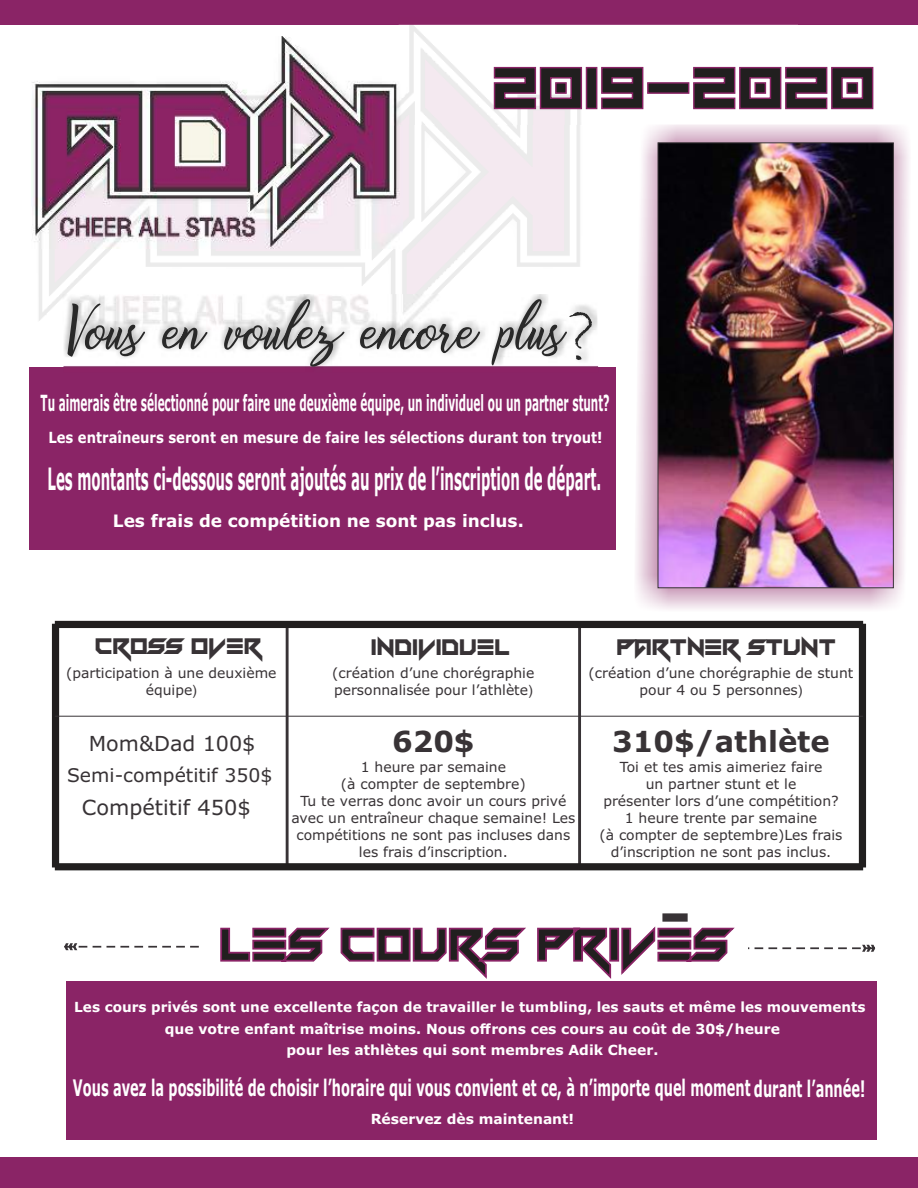
<style>
.page{position:relative;width:918px;height:1188px;background:#fff}
.page>*{position:absolute;margin:0;border:0;box-sizing:border-box;transform-origin:0 0}
.t1{font:31.35px "Vermin Vibes";color:#383336}
.t2{font:700 30.9px "Verdana";color:#fff;scale:.43 1}
.t3{font:700 29.1px "Verdana";color:#383336}
.t4{font:700 22.8px "Verdana";color:#fff;scale:.57 1}
.t5{font:700 22.35px "Verdana";color:#fff;scale:.47 1}
.t6{font:20.85px "Verdana";color:#383336}
.t7{font:20.7px "Verdana";color:#383336}
.t8{font:18.9px "Verdana";color:#383336}
.t9{font:700 17.1px "Verdana";color:#fff}
.t10{font:700 15.45px "Verdana";color:#fff;scale:.86 1}
.t11{font:13.95px/17px "Verdana";color:#383336;text-align:center}
.t12{font:700 13.95px/21.8px "Verdana";color:#fff;text-align:center}
.s1{font-family:"Arial"}
</style>
<div class="page">
<img style="left:39px;top:125px;width:541px;height:196px">
<div style="left:0;top:1157px;width:918px;height:31px;background:#8a2466"></div>
<img style="left:31px;top:36px;width:372px;height:212px">
<div style="left:0;top:0;width:918px;height:25px;background:#8a2466"></div>
<img style="left:399px;top:24px;width:399px;height:101px">
<svg style="left:493px;top:66px;width:381px;height:44px"></svg>
<div style="left:52px;top:624px;width:7px;height:243px;background:#211f1f"></div>
<hr style="left:286px;top:624px;width:3px;height:243px;background:#383336">
<hr style="left:578px;top:624px;width:3px;height:243px;background:#383336">
<div style="left:859px;top:624px;width:7px;height:243px;background:#211f1f"></div>
<div style="left:55px;top:863px;width:808px;height:7px;background:#211f1f"></div>
<hr style="left:55px;top:716px;width:808px;height:1px;background:#383336">
<div style="left:55px;top:621px;width:808px;height:7px;background:#211f1f"></div>
<div style="left:30px;top:367px;width:586px;height:183px;background:#8a2466"></div>
<img style="left:62px;top:294px;width:536px;height:73px">
<svg style="left:68px;top:299px;width:524px;height:68px"></svg>
<div style="left:67px;top:981px;width:810px;height:158px;background:#8a2466"></div>
<svg style="left:220px;top:913px;width:515px;height:66px"></svg>
<svg style="left:64px;top:943px;width:135px;height:7px"></svg>
<svg style="left:748px;top:945px;width:127px;height:7px"></svg>
<img style="left:634px;top:124px;width:275px;height:485px">
<img style="left:660px;top:144px;width:232px;height:442px">
<div style="left:658px;top:142px;width:236px;height:446px;border:1px solid #383336"></div>
<h3 class="t5" style="left:41px;top:394px;width:1213px">Tu aimerais être sélectionné pour faire une deuxième équipe, un individuel ou un partner stunt?</h3>
<p class="t10" style="left:48px;top:431px;width:646px">Les entraîneurs seront en mesure de faire les sélections durant ton tryout!</p>
<h2 class="t2" style="left:48px;top:466px;width:1290px">Les montants ci-dessous seront ajoutés au prix de l’inscription de départ.</h2>
<p class="t9" style="left:113px;top:514px;width:412px">Les frais de compétition ne sont pas inclus.</p>
<h1 class="t1" style="left:96px;top:625px;width:168px">CROSS OVER</h1>
<p class="t11" style="left:66px;top:665px;width:212px">(participation à une deuxième équipe<span class="s1">)</span></p>
<h3 class="t7" style="left:89px;top:735px;width:168px">Mom&amp;Dad 100$</h3>
<h3 class="t8" style="left:67px;top:768px;width:207px">Semi-compétitif 350$</h3>
<h3 class="t6" style="left:82px;top:799px;width:170px">Compétitif 450$</h3>
<h1 class="t1" style="left:372px;top:625px;width:141px">INDIVIDUEL</h1>
<p class="t11" style="left:332px;top:665px;width:204px;text-align:left">(création d’une chorégraphie personnalisée pour l’athlète<span class="s1">)</span></p>
<h3 class="t3" style="left:392px;top:730px;width:84px">620$</h3>
<p class="t11" style="left:291px;top:760px;width:285px">1 heure par semaine<br>(à compter de septembre)<br>Tu te verras donc avoir un cours privé avec un entraîneur chaque semaine! Les compétitions ne sont pas incluses dans les frais d’inscription.</p>
<h1 class="t1" style="left:617px;top:626px;width:221px">PARTNER STUNT</h1>
<p class="t11" style="left:589px;top:665px;width:266px">(création d’une chorégraphie de stunt pour 4 ou 5 personnes<span class="s1">)</span></p>
<h3 class="t3" style="left:612px;top:730px;width:219px">310$/athlète</h3>
<p class="t11" style="left:599px;top:760px;width:245px">Toi et tes amis aimeriez faire<br>un partner stunt et le<br>présenter lors d’une compétition?<br>1 heure trente par semaine<br>(à compter de septembre)Les frais d’inscription ne sont pas inclus.</p>
<p class="t12" style="left:74px;top:997px;width:793px">Les cours privés sont une excellente façon de travailler le tumbling, les sauts et même les mouvements que votre enfant maîtrise moins. Nous offrons ces cours au coût de 30$/heure<br>pour les athlètes qui sont membres Adik Cheer.</p>
<h3 class="t4" style="left:73px;top:1079px;width:1392px">Vous avez la possibilité de choisir l’horaire qui vous convient et ce, à n’importe quel moment durant l’année!</h3>
<p class="t12" style="left:371px;top:1109px;width:205px">Réservez dès maintenant!</p>
</div>
